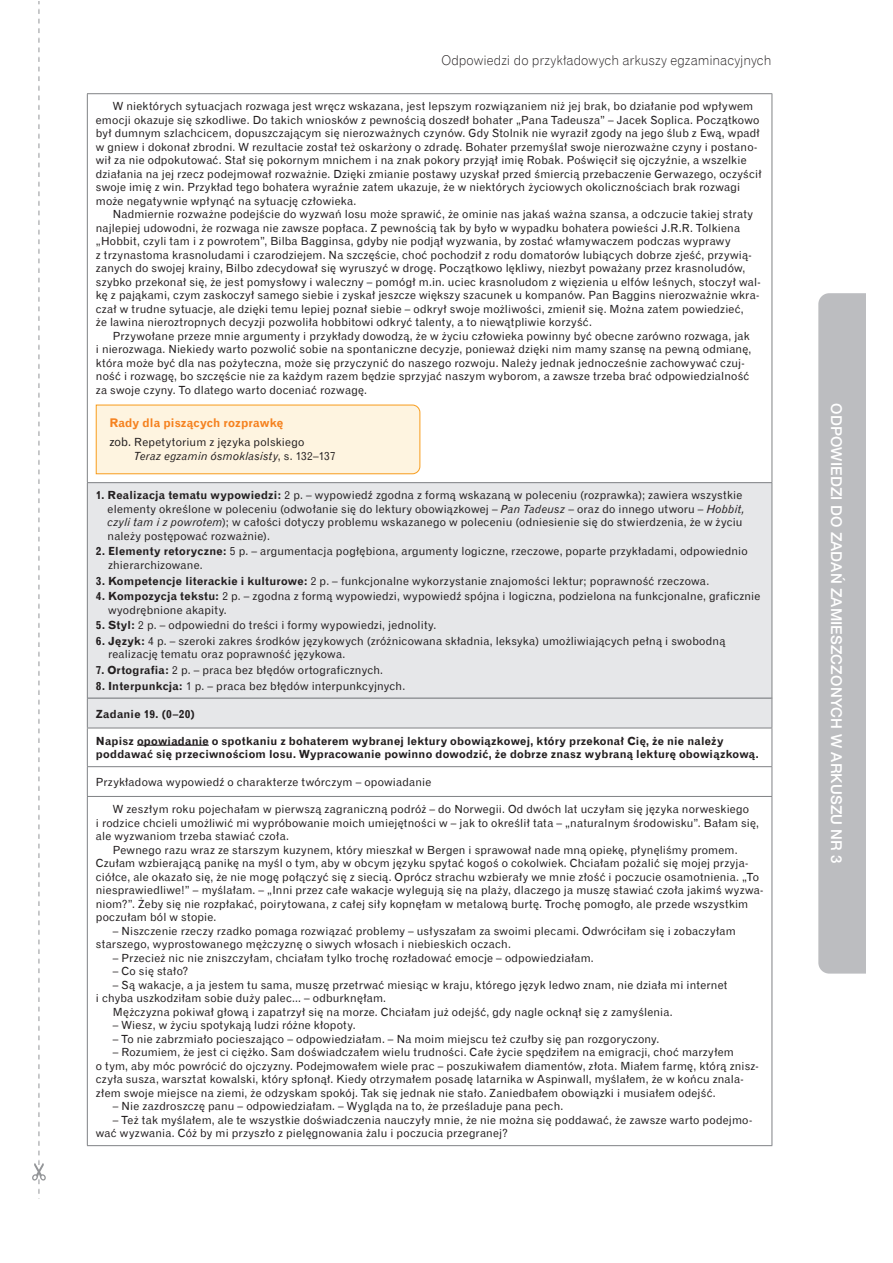
<style>
.page{position:relative;width:893px;height:1263px;background:#fff}
.page>*{position:absolute;margin:0;border:0;box-sizing:border-box;transform-origin:0 0}
.t1{font:500 15px "Helvetica Neue LT Pro";letter-spacing:.01em;color:#fff}
.t2{font:13.5px "Gothic 720 Lt EU";color:#231f20}
.t3{font:700 12px "Gothic 720 EU";letter-spacing:.01em;color:#f58220}
.t4{font:11.25px/13.5px "Gothic 720 EU";letter-spacing:.02em;color:#231f20}
.t5{font:700 11.25px/13.5px "Gothic 720 EU";letter-spacing:.02em;color:#231f20}
.s1{font-size:12px}
.s2{font-style:italic}
.s3{font-weight:700}
</style>
<div class="page">
<div style="left:818px;top:293px;width:47px;height:680px;background:#bcbdc0"></div>
<svg style="left:32px;top:2px;width:14px;height:1192px"></svg>
<div style="left:87px;top:483px;width:685px;height:215px;background:#e6e7e9"></div>
<hr style="left:87px;top:93px;width:685px;height:1px;background:#808285">
<hr style="left:87px;top:94px;width:1px;height:388px;background:#808285">
<hr style="left:772px;top:94px;width:1px;height:388px;background:#808285">
<hr style="left:87px;top:482px;width:685px;height:1px;background:#808285">
<hr style="left:87px;top:483px;width:1px;height:215px;background:#808285">
<hr style="left:772px;top:483px;width:1px;height:215px;background:#808285">
<div style="left:95px;top:404px;width:326px;height:70px;background:#fef4e0"></div>
<div style="left:87px;top:698px;width:685px;height:30px;background:#e6e7e9"></div>
<hr style="left:87px;top:796px;width:685px;height:1px;background:#808285">
<hr style="left:87px;top:698px;width:685px;height:1px;background:#808285">
<svg style="left:87px;top:699px;width:1px;height:29px"></svg>
<svg style="left:772px;top:699px;width:1px;height:29px"></svg>
<hr style="left:87px;top:728px;width:685px;height:1px;background:#808285">
<hr style="left:87px;top:728px;width:1px;height:38px;background:#808285">
<hr style="left:772px;top:728px;width:1px;height:38px;background:#808285">
<hr style="left:87px;top:766px;width:685px;height:1px;background:#808285">
<svg style="left:87px;top:767px;width:1px;height:29px"></svg>
<svg style="left:772px;top:767px;width:1px;height:29px"></svg>
<hr style="left:87px;top:797px;width:1px;height:348px;background:#808285">
<hr style="left:772px;top:797px;width:1px;height:348px;background:#808285">
<hr style="left:87px;top:1145px;width:685px;height:1px;background:#808285">
<hr style="left:137px;top:745px;width:72px;height:1px;background:#231f20">
<p class="t2" style="left:442px;top:52px;width:331px">Odpowiedzi do przykładowych arkuszy egzaminacyjnych</p>
<p class="t4" style="left:96px;top:100px;width:667px;text-indent:17px">W niektórych sytuacjach rozwaga jest wręcz wskazana, jest lepszym rozwiązaniem niż jej brak, bo działanie pod wpływem emocji okazuje się szkodliwe. Do takich wniosków z pewnością doszedł bohater „Pana Tadeusza” – Jacek Soplica. Początkowo był dumnym szlachcicem, dopuszczającym się nierozważnych czynów. Gdy Stolnik nie wyraził zgody na jego ślub z Ewą, wpadł w gniew i dokonał zbrodni. W rezultacie został też oskarżony o zdradę. Bohater przemyślał swoje nierozważne czyny i postano&shy;wił za nie odpokutować. Stał się pokornym mnichem i na znak pokory przyjął imię Robak. Poświęcił się ojczyźnie, a wszelkie działania na jej rzecz podejmował rozważnie. Dzięki zmianie postawy uzyskał przed śmiercią przebaczenie Gerwazego, oczyścił swoje imię z win. Przykład tego bohatera wyraźnie zatem ukazuje, że w niektórych życiowych okolicznościach brak rozwagi może negatywnie wpłynąć na sytuację człowieka.</p>
<p class="t4" style="left:96px;top:208px;width:666px;text-indent:17px">Nadmiernie rozważne podejście do wyzwań losu może sprawić, że ominie nas jakaś ważna szansa, a odczucie takiej straty najlepiej udowodni, że rozwaga nie zawsze popłaca. Z pewnością tak by było w wypadku bohatera powieści J.R.R. Tolkiena „Hobbit, czyli tam i z powrotem”, Bilba Bagginsa, gdyby nie podjął wyzwania, by zostać włamywaczem podczas wyprawy<br>z trzynastoma krasnoludami i czarodziejem. Na szczęście, choć pochodził z rodu domatorów lubiących dobrze zjeść, przywią&shy;zanych do swojej krainy, Bilbo zdecydował się wyruszyć w drogę. Początkowo lękliwy, niezbyt poważany przez krasnoludów, szybko przekonał się, że jest pomysłowy i waleczny – pomógł m.in. uciec krasnoludom z więzienia u elfów leśnych, stoczył wal&shy;kę z pająkami, czym zaskoczył samego siebie i zyskał jeszcze większy szacunek u kompanów. Pan Baggins nierozważnie wkra&shy;czał w trudne sytuacje, ale dzięki temu lepiej poznał siebie – odkrył swoje możliwości, zmienił się. Można zatem powiedzieć,<br>że lawina nieroztropnych decyzji pozwoliła hobbitowi odkryć talenty, a to niewątpliwie korzyść.</p>
<p class="t4" style="left:96px;top:329px;width:657px;text-indent:17px">Przywołane przeze mnie argumenty i przykłady dowodzą, że w życiu człowieka powinny być obecne zarówno rozwaga, jak i nierozwaga. Niekiedy warto pozwolić sobie na spontaniczne decyzje, ponieważ dzięki nim mamy szansę na pewną odmianę, która może być dla nas pożyteczna, może się przyczynić do naszego rozwoju. Należy jednak jednocześnie zachowywać czuj&shy;ność i rozwagę, bo szczęście nie za każdym razem będzie sprzyjać naszym wyborom, a zawsze trzeba brać odpowiedzialność za swoje czyny. To dlatego warto doceniać rozwagę.</p>
<p class="t3" style="left:109px;top:415px;width:176px">Rady dla piszących rozprawkę</p>
<p class="t4" style="left:134px;top:436px;width:203px;text-indent:-25px"><span class="s1">zob.</span> Repetytorium z języka polskiego<br><span class="s2">Teraz egzamin ósmoklasisty</span>, s. 132–137</p>
<p class="t4" style="left:108px;top:489px;width:639px;text-indent:-12px"><span class="s3">1. Realizacja tematu wypowiedzi:</span> 2 p. – wypowiedź zgodna z formą wskazaną w poleceniu (rozprawka); zawiera wszystkie elementy określone w poleceniu (odwołanie się do lektury obowiązkowej – <span class="s2">Pan Tadeusz</span> – oraz do innego utworu – <span class="s2">Hobbit, czyli tam i z powrotem</span>); w całości dotyczy problemu wskazanego w poleceniu (odniesienie się do stwierdzenia, że w życiu należy postępować rozważnie).</p>
<p class="t4" style="left:108px;top:545px;width:641px;text-indent:-12px"><span class="s3">2. Elementy retoryczne:</span> 5 p. – argumentacja pogłębiona, argumenty logiczne, rzeczowe, poparte przykładami, odpowiednio zhierarchizowane.</p>
<p class="t4" style="left:96px;top:574px;width:615px"><span class="s3">3. Kompetencje literackie i kulturowe:</span> 2 p. – funkcjonalne wykorzystanie znajomości lektur; poprawność rzeczowa.</p>
<p class="t4" style="left:108px;top:590px;width:654px;text-indent:-12px"><span class="s3">4. Kompozycja tekstu:</span> 2 p. – zgodna z formą wypowiedzi, wypowiedź spójna i logiczna, podzielona na funkcjonalne, graficznie wyodrębnione akapity.</p>
<p class="t4" style="left:96px;top:619px;width:342px"><span class="s3">5. Styl:</span> 2 p. – odpowiedni do treści i formy wypowiedzi, jednolity.</p>
<p class="t4" style="left:108px;top:635px;width:619px;text-indent:-12px"><span class="s3">6. Język:</span> 4 p. – szeroki zakres środków językowych (zróżnicowana składnia, leksyka) umożliwiających pełną i swobodną realizację tematu oraz poprawność językowa.</p>
<p class="t4" style="left:96px;top:664px;width:289px"><span class="s3">7. Ortografia:</span> 2 p. – praca bez błędów ortograficznych.</p>
<p class="t4" style="left:96px;top:679px;width:311px"><span class="s3">8. Interpunkcja:</span> 1 p. – praca bez błędów interpunkcyjnych.</p>
<p class="t5" style="left:96px;top:708px;width:101px">Zadanie 19. (0–20)</p>
<p class="t5" style="left:96px;top:734px;width:664px">Napisz opowiadanie o spotkaniu z bohaterem wybranej lektury obowiązkowej, który przekonał Cię, że nie należy poddawać się przeciwnościom losu. Wypracowanie powinno dowodzić, że dobrze znasz wybraną lekturę obowiązkową.</p>
<p class="t4" style="left:96px;top:775px;width:337px">Przykładowa wypowiedź o charakterze twórczym – opowiadanie</p>
<p class="t4" style="left:113px;top:803px;width:638px">W zeszłym roku pojechałam w pierwszą zagraniczną podróż – do Norwegii. Od dwóch lat uczyłam się języka norweskiego</p>
<p class="t4" style="left:96px;top:816px;width:665px">i rodzice chcieli umożliwić mi wypróbowanie moich umiejętności w – jak to określił tata – „naturalnym środowisku”. Bałam się,</p>
<p class="t4" style="left:96px;top:830px;width:195px">ale wyzwaniom trzeba stawiać czoła.</p>
<p class="t4" style="left:113px;top:843px;width:626px">Pewnego razu wraz ze starszym kuzynem, który mieszkał w Bergen i sprawował nade mną opiekę, płynęliśmy promem.</p>
<p class="t4" style="left:96px;top:857px;width:654px">Czułam wzbierającą panikę na myśl o tym, aby w obcym języku spytać kogoś o cokolwiek. Chciałam pożalić się mojej przyja-</p>
<p class="t4" style="left:96px;top:870px;width:665px">ciółce, ale okazało się, że nie mogę połączyć się z siecią. Oprócz strachu wzbierały we mnie złość i poczucie osamotnienia. „To</p>
<p class="t4" style="left:96px;top:884px;width:669px">niesprawiedliwe!” – myślałam. – „Inni przez całe wakacje wylegują się na plaży, dlaczego ja muszę stawiać czoła jakimś wyzwa-</p>
<p class="t4" style="left:96px;top:897px;width:654px">niom?”. Żeby się nie rozpłakać, poirytowana, z całej siły kopnęłam w metalową burtę. Trochę pomogło, ale przede wszystkim</p>
<p class="t4" style="left:96px;top:911px;width:122px">poczułam ból w stopie.</p>
<p class="t4" style="left:96px;top:924px;width:641px;text-indent:17px">– Niszczenie rzeczy rzadko pomaga rozwiązać problemy – usłyszałam za swoimi plecami. Odwróciłam się i zobaczyłam starszego, wyprostowanego mężczyznę o siwych włosach i niebieskich oczach.</p>
<p class="t4" style="left:113px;top:951px;width:482px">– Przecież nic nie zniszczyłam, chciałam tylko trochę rozładować emocje – odpowiedziałam.</p>
<p class="t4" style="left:113px;top:965px;width:77px">– Co się stało?</p>
<p class="t4" style="left:113px;top:978px;width:616px">– Są wakacje, a ja jestem tu sama, muszę przetrwać miesiąc w kraju, którego język ledwo znam, nie działa mi internet</p>
<p class="t4" style="left:96px;top:992px;width:292px">i chyba uszkodziłam sobie duży palec... – odburknęłam.</p>
<p class="t4" style="left:113px;top:1005px;width:561px">Mężczyzna pokiwał głową i zapatrzył się na morze. Chciałam już odejść, gdy nagle ocknął się z zamyślenia.</p>
<p class="t4" style="left:113px;top:1019px;width:244px">– Wiesz, w życiu spotykają ludzi różne kłopoty.</p>
<p class="t4" style="left:113px;top:1032px;width:548px">– To nie zabrzmiało pocieszająco – odpowiedziałam. – Na moim miejscu też czułby się pan rozgoryczony.</p>
<p class="t4" style="left:96px;top:1046px;width:664px;text-indent:17px">– Rozumiem, że jest ci ciężko. Sam doświadczałem wielu trudności. Całe życie spędziłem na emigracji, choć marzyłem<br>o tym, aby móc powrócić do ojczyzny. Podejmowałem wiele prac – poszukiwałem diamentów, złota. Miałem farmę, którą znisz&shy;czyła susza, warsztat kowalski, który spłonął. Kiedy otrzymałem posadę latarnika w Aspinwall, myślałem, że w końcu znala&shy;złem swoje miejsce na ziemi, że odzyskam spokój. Tak się jednak nie stało. Zaniedbałem obowiązki i musiałem odejść.</p>
<p class="t4" style="left:113px;top:1100px;width:452px">– Nie zazdroszczę panu – odpowiedziałam. – Wygląda na to, że prześladuje pana pech.</p>
<p class="t4" style="left:96px;top:1113px;width:658px;text-indent:17px">– Też tak myślałem, ale te wszystkie doświadczenia nauczyły mnie, że nie można się poddawać, że zawsze warto podejmo&shy;wać wyzwania. Cóż by mi przyszło z pielęgnowania żalu i poczucia przegranej?</p>
<h1 class="t1" style="left:845px;top:403px;width:462px;rotate:90deg">ODPOWIEDZI DO ZADAŃ ZAMIESZCZONYCH W ARKUSZU NR 3</h1>
</div>
